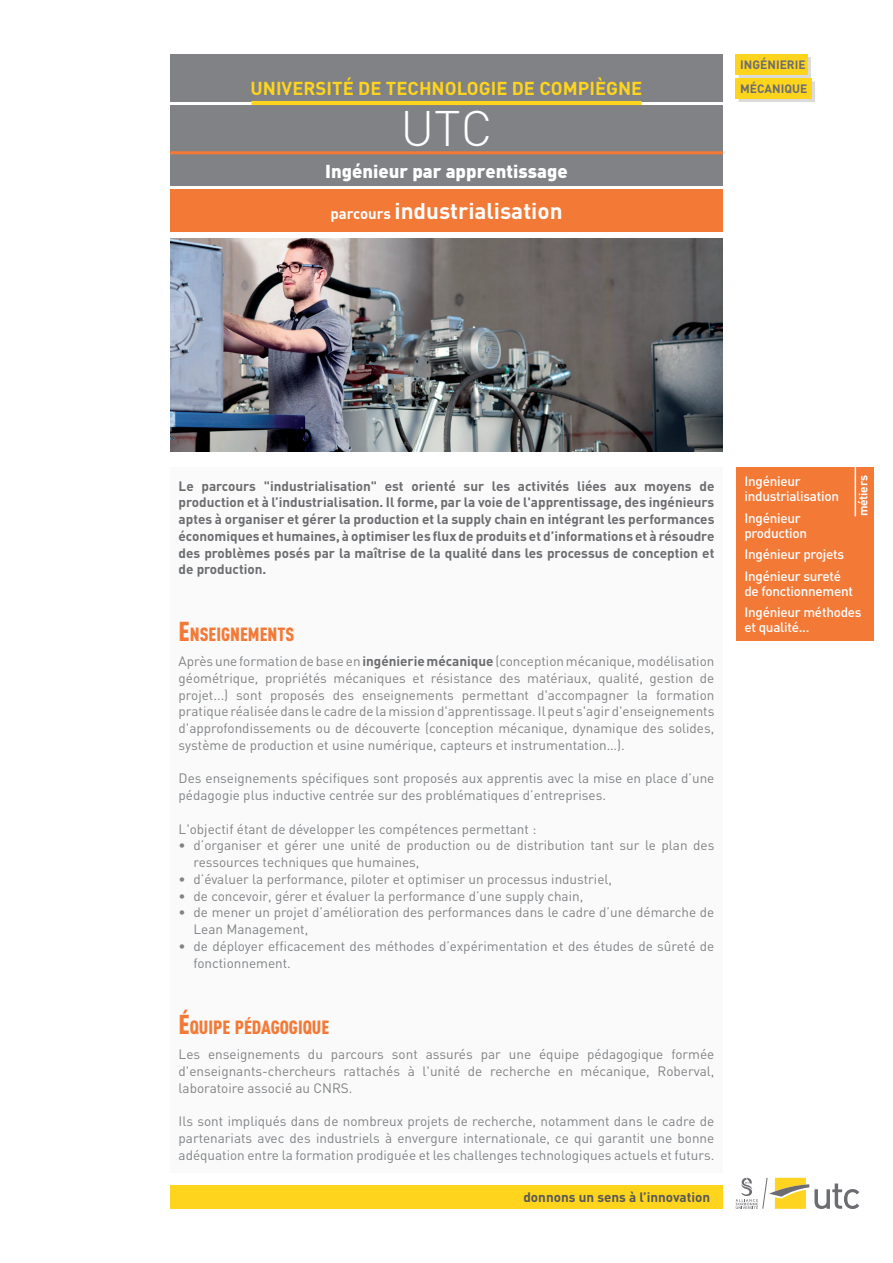
<style>
.page{position:relative;width:893px;height:1263px;background:#fff}
.page>*{position:absolute;margin:0;border:0;box-sizing:border-box;transform-origin:0 0}
.t1{font:300 49.2px "DIN";color:#fff}
.t2{font:700 22.5px "DIN";color:#fff}
.courant{font:900 18.9px "DIN Cond";color:#f37937}
.t3{font:700 18.45px "DIN";color:#fed41d}
.t4{font:900 18.45px "DIN";color:#fff}
.courant-2{font:13.5px/16.8px "DIN";color:#808285}
.courant-3{font:700 13.5px/16.8px "DIN";color:#6c6d70;text-align:justify}
.DIN_10{font:500 13.5px/15px "DIN";letter-spacing:-.02em;color:#fff}
.t5{font:700 13.5px "DIN";color:#57585a}
.t6{font:700 12px/24px "DIN";color:#6c6d70}
.DIN_10-2{font:700 12px "DIN";letter-spacing:-.02em;color:#fff}
.s1{font-size:15px}
.s2{font-size:27px}
.s3{font-weight:700;color:#6c6d70}
</style>
<div class="page">
<div style="left:170px;top:1185px;width:553px;height:24px;background:#fed41d"></div>
<div style="left:170px;top:54px;width:553px;height:48px;background:#808285"></div>
<div style="left:170px;top:154px;width:553px;height:32px;background:#808285"></div>
<div style="left:170px;top:105px;width:553px;height:48px;background:#808285"></div>
<hr style="left:251px;top:101px;width:391px;height:4px;background:#ffd420">
<hr style="left:170px;top:151px;width:553px;height:3px;background:#f37937">
<div style="left:170px;top:190px;width:553px;height:42px;background:#f37937"></div>
<img style="left:170px;top:238px;width:553px;height:213px">
<div style="left:739px;top:57px;width:72px;height:21px;background:#dcdbdc"></div>
<div style="left:736px;top:54px;width:72px;height:21px;background:#fed41d"></div>
<div style="left:739px;top:82px;width:76px;height:20px;background:#dcdbdc"></div>
<div style="left:736px;top:79px;width:76px;height:20px;background:#fed41d"></div>
<svg style="left:736px;top:1178px;width:123px;height:31px"></svg>
<div style="left:170px;top:467px;width:553px;height:705px;background:#fafafa"></div>
<div style="left:736px;top:467px;width:138px;height:173px;background:#f37937"></div>
<hr style="left:855px;top:467px;width:1px;height:49px;background:#fff">
<h3 class="t3" style="left:251px;top:76px;width:393px">UNIVERSITÉ DE TECHNOLOGIE DE COMPIÈGNE</h3>
<h1 class="t1" style="left:400px;top:98px;width:94px">UTC</h1>
<h3 class="t4" style="left:325px;top:159px;width:244px">Ingénieur par apprentissage</h3>
<h2 class="t2" style="left:330px;top:196px;width:234px"><span class="s1">parcours</span> industrialisation</h2>
<p class="t6" style="left:740px;top:52px;width:69px">INGÉNIERIE<br>MÉCANIQUE</p>
<p class="courant-3" style="left:179px;top:477px;width:537px">Le parcours "industrialisation" est orienté sur les activités liées aux moyens de production et à l’industrialisation. Il forme, par la voie de l'apprentissage, des ingénieurs aptes à organiser et gérer la production et la supply chain en intégrant les performances économiques et humaines, à optimiser les flux de produits et d’informations et à résoudre des problèmes posés par la maîtrise de la qualité dans les processus de conception et de production.</p>
<p class="courant" style="left:179px;top:622px;width:117px"><span class="s2">E</span>NSEIGNEMENTS</p>
<p class="courant-2" style="left:179px;top:653px;width:537px;text-align:justify">Après une formation de base en <span class="s3">ingénierie mécanique</span> (conception mécanique, modélisation géométrique, propriétés mécaniques et résistance des matériaux, qualité, gestion de projet...) sont proposés des enseignements permettant d'accompagner la formation pratique réalisée dans le cadre de la mission d'apprentissage. Il peut s'agir d'enseignements d'approfondissements ou de découverte (conception mécanique, dynamique des solides, système de production et usine numérique, capteurs et instrumentation…).</p>
<p class="courant-2" style="left:179px;top:770px;width:537px">Des enseignements spécifiques sont proposés aux apprentis avec la mise en place d’une pédagogie plus inductive centrée sur des problématiques d’entreprises.</p>
<p class="courant-2" style="left:179px;top:820px;width:359px">L'objectif étant de développer les compétences permettant :</p>
<p class="courant-2" style="left:193px;top:837px;width:522px;text-indent:-15px">• d’organiser et gérer une unité de production ou de distribution tant sur le plan des ressources techniques que humaines,</p>
<p class="courant-2" style="left:179px;top:870px;width:435px">• d’évaluer la performance, piloter et optimiser un processus industriel,</p>
<p class="courant-2" style="left:179px;top:887px;width:406px">• de concevoir, gérer et évaluer la performance d’une supply chain,</p>
<p class="courant-2" style="left:193px;top:904px;width:522px;text-indent:-15px">• de mener un projet d’amélioration des performances dans le cadre d’une démarche de<br>Lean Management,</p>
<p class="courant-2" style="left:193px;top:937px;width:522px;text-indent:-15px">• de déployer efficacement des méthodes d’expérimentation et des études de sûreté de fonctionnement.</p>
<p class="courant" style="left:179px;top:1015px;width:151px"><span class="s2">É</span>QUIPE PÉDAGOGIQUE</p>
<p class="courant-2" style="left:179px;top:1046px;width:537px;text-align:justify">Les enseignements du parcours sont assurés par une équipe pédagogique formée d'enseignants-chercheurs rattachés à l'unité de recherche en mécanique, Roberval, laboratoire associé au CNRS.</p>
<p class="courant-2" style="left:179px;top:1113px;width:537px;text-align:justify">Ils sont impliqués dans de nombreux projets de recherche, notamment dans le cadre de partenariats avec des industriels à envergure internationale, ce qui garantit une bonne adéquation entre la formation prodiguée et les challenges technologiques actuels et futurs.</p>
<p class="t5" style="left:523px;top:1188px;width:188px">donnons un sens à l’innovation</p>
<p class="DIN_10-2" style="left:855px;top:516px;width:43px;rotate:-90deg">métiers</p>
<p class="DIN_10" style="left:744px;top:473px;width:96px">Ingénieur industrialisation</p>
<p class="DIN_10" style="left:744px;top:510px;width:64px">Ingénieur production</p>
<p class="DIN_10" style="left:744px;top:546px;width:101px">Ingénieur projets</p>
<p class="DIN_10" style="left:744px;top:568px;width:110px">Ingénieur sureté de fonctionnement</p>
<p class="DIN_10" style="left:744px;top:604px;width:119px">Ingénieur méthodes et qualité...</p>
</div>
